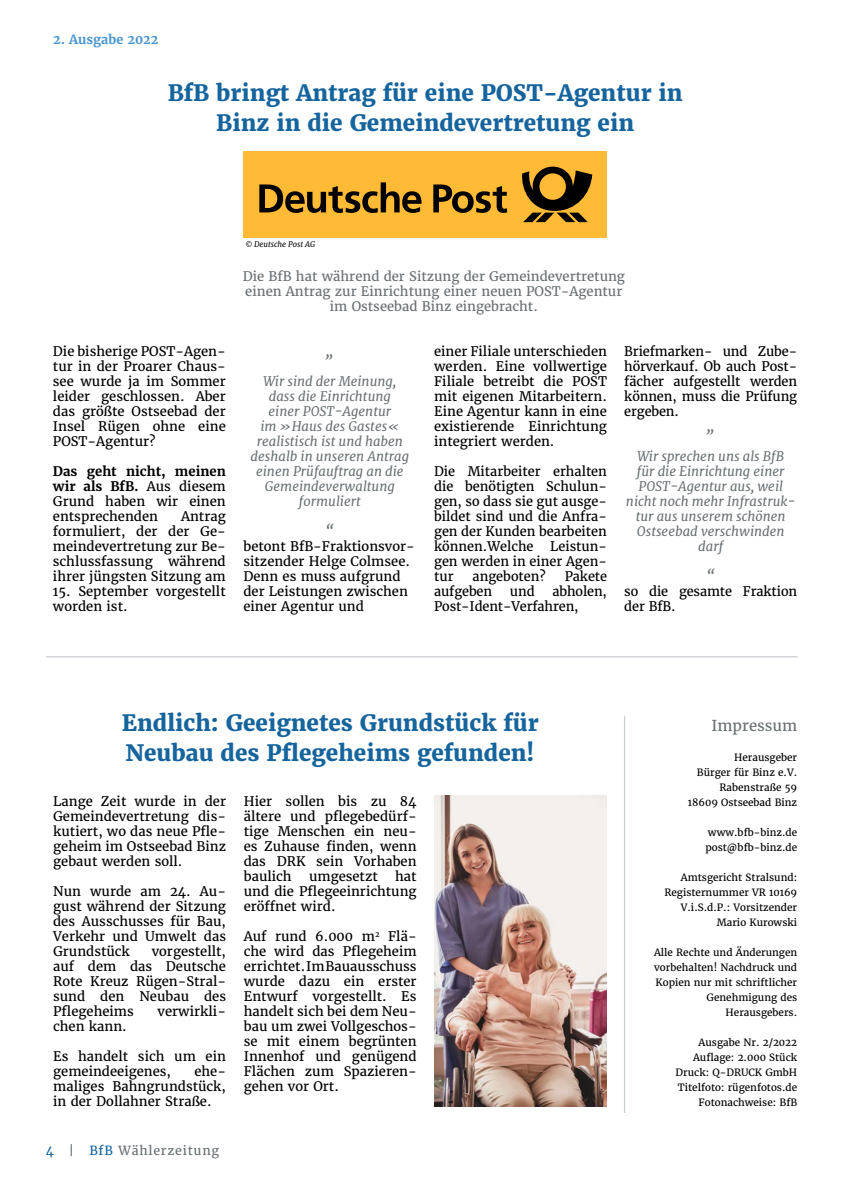
<style>
.page{position:relative;width:851px;height:1184px;background:#fff}
.page>*{position:absolute;margin:0;border:0;box-sizing:border-box;transform-origin:0 0}
.t1{font:800 22.5px/30px "Merriweather";color:#15649d;text-align:center}
.t2{font:15px "Merriweather";color:#6a7073}
.t3{font:italic 15px "Merriweather";color:#6a7073}
.t4{font:13.12px/15px "Merriweather";color:#000;text-align:justify}
.t5{font:italic 13.12px/15px "Merriweather";color:#6a7073;text-align:center}
.t6{font:13.12px/15px "Merriweather";color:#6a7073;text-align:center}
.t7{font:700 12.75px "Merriweather";color:#4a96d0}
.t8{font:12.5px "Merriweather";letter-spacing:.06em;color:#6a7073}
.t9{font:10px/15px "Merriweather";color:#000;text-align:right}
.t10{font:italic 7.75px "Merriweather";color:#000}
.s1{font-weight:700}
.s2{color:#15649d}
</style>
<div class="page">
<hr style="left:624px;top:716px;width:1px;height:396px;background:#caced0">
<hr style="left:46px;top:656px;width:751px;height:1px;background:#caced0">
<div style="left:244px;top:152px;width:363px;height:86px;background:#ffba36"></div>
<svg style="left:522px;top:167px;width:70px;height:55px"></svg>
<svg style="left:259px;top:182px;width:248px;height:31px"></svg>
<img style="left:434px;top:795px;width:172px;height:311px">
<p class="t7" style="left:53px;top:32px;width:107px">2. Ausgabe 2022</p>
<h1 class="t1" style="left:168px;top:78px;width:516px">BfB bringt Antrag für eine POST-Agentur in<br>Binz in die Gemeindevertretung ein</h1>
<p class="t10" style="left:245px;top:239px;width:71px">© Deutsche Post AG</p>
<p class="t6" style="left:243px;top:269px;width:384px">Die BfB hat während der Sitzung der Gemeindevertretung einen Antrag zur Einrichtung einer neuen POST-Agentur im Ostseebad Binz eingebracht.</p>
<p class="t4" style="left:53px;top:344px;width:174px">Die bisherige POST-Agen&shy;tur in der Proarer Chaus&shy;see wurde ja im Sommer leider geschlossen. Aber das größte Ostseebad der Insel Rügen ohne eine POST-Agentur?</p>
<p class="t4" style="left:53px;top:464px;width:174px"><span class="s1">Das geht nicht, meinen wir als BfB.</span> Aus diesem Grund haben wir einen entsprechenden</p>
<p class="t4" style="left:53px;top:509px;width:174px;text-indent:128px">Antrag formuliert, der der Ge&shy;meindevertretung zur Be&shy;schlussfassung während ihrer jüngsten Sitzung am</p>
<p class="t4" style="left:53px;top:584px;width:174px">15. September vorgestellt worden ist.</p>
<p class="t3" style="left:325px;top:341px;width:10px">„</p>
<p class="t5" style="left:250px;top:374px;width:160px">Wir sind der Meinung, dass die Einrichtung<br>einer POST-Agentur<br>im »Haus des Gastes« realistisch ist und haben deshalb in unseren Antrag einen Prüfauftrag an die<br>Gemeindeverwaltung formuliert</p>
<p class="t3" style="left:325px;top:521px;width:10px">“</p>
<p class="t4" style="left:243px;top:539px;width:173px;text-align:left">betont BfB-Fraktionsvor&shy;sitzender Helge Colmsee.<br>Denn es muss aufgrund der Leistungen zwischen einer Agentur und</p>
<p class="t4" style="left:434px;top:344px;width:174px">einer Filiale unterschieden werden. Eine vollwertige Filiale betreibt die POST mit eigenen Mitarbeitern.<br>Eine Agentur kann in eine existierende Einrichtung integriert werden.</p>
<p class="t4" style="left:434px;top:464px;width:174px">Die Mitarbeiter erhalten die benötigten Schulun&shy;gen, so dass sie gut ausge&shy;bildet sind und die Anfra&shy;gen der Kunden bearbeiten können.Welche</p>
<p class="t4" style="left:434px;top:539px;width:174px;text-indent:116px">Leistun&shy;gen werden in einer Agen&shy;tur</p>
<p class="t4" style="left:472px;top:569px;width:75px">angeboten?</p>
<p class="t4" style="left:564px;top:569px;width:44px">Pakete</p>
<p class="t4" style="left:434px;top:584px;width:59px">aufgeben</p>
<p class="t4" style="left:510px;top:584px;width:26px">und</p>
<p class="t4" style="left:434px;top:584px;width:174px;text-indent:118px">abholen,<br>Post-Ident-Verfahren,</p>
<p class="t4" style="left:624px;top:344px;width:174px">Briefmarken- und Zube&shy;hörverkauf. Ob auch Post&shy;fächer aufgestellt werden können, muss die Prüfung ergeben.</p>
<p class="t3" style="left:706px;top:416px;width:10px">„</p>
<p class="t5" style="left:626px;top:449px;width:171px">Wir sprechen uns als BfB<br>für die Einrichtung einer<br>POST-Agentur aus, weil nicht noch mehr Infrastruk&shy;tur aus unserem schönen<br>Ostseebad verschwinden darf</p>
<p class="t3" style="left:706px;top:566px;width:10px">“</p>
<p class="t4" style="left:624px;top:584px;width:174px">so die gesamte Fraktion der BfB.</p>
<h1 class="t1" style="left:122px;top:708px;width:418px;text-align:left">Endlich: Geeignetes Grundstück für<br>Neubau des Pflegeheims gefunden!</h1>
<p class="t4" style="left:53px;top:794px;width:174px">Lange Zeit wurde in der Gemeindevertretung dis&shy;kutiert, wo das neue Pfle&shy;geheim im Ostseebad Binz gebaut werden soll.</p>
<p class="t4" style="left:53px;top:884px;width:174px">Nun wurde am 24. Au&shy;gust während der Sitzung des Ausschusses für Bau, Verkehr und Umwelt das Grundstück</p>
<p class="t4" style="left:244px;top:794px;width:174px">Hier sollen bis zu 84 ältere und pflegebedürf&shy;tige Menschen ein neu&shy;es Zuhause finden, wenn das DRK sein Vorhaben baulich</p>
<p class="t4" style="left:244px;top:869px;width:174px;text-indent:151px">hat und die Pflegeeinrichtung eröffnet wird.</p>
<p class="t4" style="left:244px;top:929px;width:174px">Auf rund 6.000 m<sup>2</sup> Flä&shy;che wird das Pflegeheim errichtet. Im Bauausschuss wurde dazu ein erster Entwurf vorgestellt. Es handelt sich bei dem Neu&shy;bau um zwei Vollgeschos&shy;se mit einem begrünten Innenhof und genügend Flächen zum Spazieren&shy;gehen vor Ort.</p>
<p class="t4" style="left:309px;top:869px;width:70px">umgesetzt</p>
<p class="t4" style="left:53px;top:944px;width:174px;text-indent:98px">vorgestellt, auf dem das Deutsche Rote Kreuz Rügen-Stral&shy;sund den Neubau des Pflegeheims</p>
<p class="t4" style="left:157px;top:1004px;width:70px">verwirkli-</p>
<p class="t4" style="left:53px;top:1019px;width:75px">chen kann.</p>
<p class="t4" style="left:53px;top:1049px;width:174px">Es handelt sich um ein gemeindeeigenes,</p>
<p class="t4" style="left:53px;top:1064px;width:174px;text-indent:141px">ehe&shy;maliges Bahngrundstück, in der Dollahner Straße.</p>
<p class="t8" style="left:46px;top:1142px;width:175px"><span class="s2">4</span> | <span class="s2">BfB</span> Wählerzeitung</p>
<p class="t2" style="left:711px;top:716px;width:87px">Impressum</p>
<p class="t9" style="left:687px;top:750px;width:111px">Herausgeber<br>Bürger für Binz e.V.<br>Rabenstraße 59<br>18609 Ostseebad Binz</p>
<p class="t9" style="left:705px;top:825px;width:93px;text-align:left">www.bfb-binz.de post@bfb-binz.de</p>
<p class="t9" style="left:664px;top:870px;width:134px">Amtsgericht Stralsund:<br>Registernummer VR 10169<br>V.i.S.d.P.: Vorsitzender<br>Mario Kurowski</p>
<p class="t9" style="left:654px;top:945px;width:145px">Alle Rechte und Änderungen vorbehalten! Nachdruck und<br>Kopien nur mit schriftlicher<br>Genehmigung des<br>Herausgebers.</p>
<p class="t9" style="left:675px;top:1035px;width:123px">Ausgabe Nr. 2/2022<br>Auflage: 2.000 Stück<br>Druck: Q-DRUCK GmbH<br>Titelfoto: rügenfotos.de<br>Fotonachweise: BfB</p>
</div>
